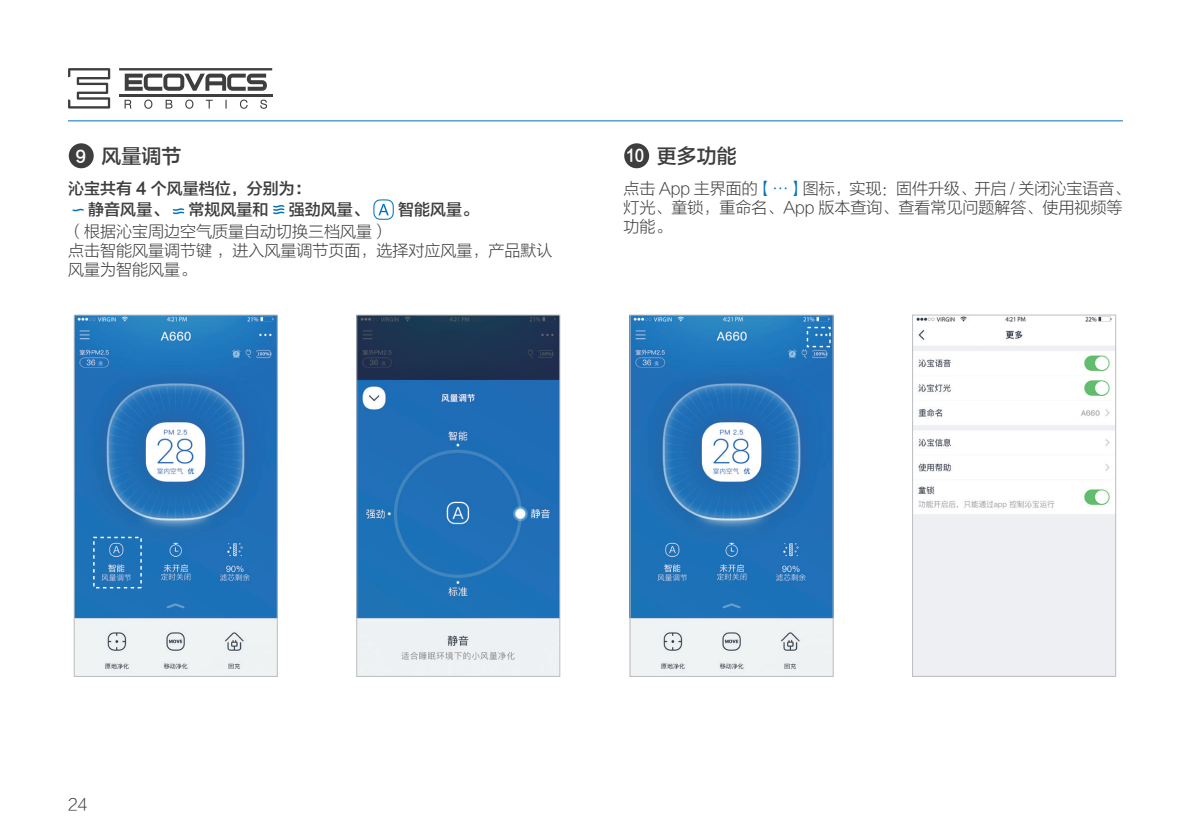
<style>
.page{position:relative;width:1191px;height:840px;background:#fff}
.page>*{position:absolute;margin:0;border:0;box-sizing:border-box;transform-origin:0 0}
.t1{font:20px "FZLTZHK GBK1 0";color:#3e3e3f}
.t2{font:16px/19.2px "FZLTXHK GBK1 0";color:#3e3e3f}
.t3{font:16px/21.4px "FZLTZHK GBK1 0";color:#3e3e3f}
.s1{font-size:16px;color:#fff}
.s2{color:#0072bc}
</style>
<div class="page">
<hr style="left:68px;top:120px;width:1055px;height:1px;background:#0072bc">
<svg style="left:68px;top:68px;width:42px;height:40px"></svg>
<svg style="left:125px;top:74px;width:142px;height:17px"></svg>
<hr style="left:119px;top:94px;width:153px;height:2px;background:#3e3e3f">
<hr style="left:119px;top:68px;width:153px;height:2px;background:#3e3e3f">
<svg style="left:125px;top:99px;width:142px;height:10px"></svg>
<div style="left:69px;top:143px;width:25px;height:25px;background:#3e3e3f;border-radius:50%"></div>
<div style="left:624px;top:143px;width:25px;height:25px;background:#3e3e3f;border-radius:50%"></div>
<svg style="left:72px;top:209px;width:12px;height:2px"></svg>
<svg style="left:173px;top:208px;width:12px;height:6px"></svg>
<svg style="left:273px;top:205px;width:12px;height:9px"></svg>
<svg style="left:374px;top:199px;width:20px;height:21px"></svg>
<svg style="left:74px;top:314px;width:486px;height:362px"></svg>
<svg style="left:629px;top:314px;width:487px;height:362px"></svg>
<p class="t1" style="left:75px;top:145px;width:107px"><span class="s1">9</span> 风量调节</p>
<p class="t1" style="left:626px;top:145px;width:112px"><span class="s1">10</span> 更多功能</p>
<p class="t3" style="left:88px;top:178px;width:224px;text-indent:-20px">沁宝共有 4 个风量档位，分别为：静音风量、</p>
<p class="t2" style="left:623px;top:179px;width:508px">点击 App 主界面的<span class="s2">【…】</span>图标，实现：固件升级、开启 / 关闭沁宝语音、灯光、童锁，重命名、App 版本查询、查看常见问题解答、使用视频等功能。</p>
<p class="t3" style="left:189px;top:199px;width:81px">常规风量和</p>
<p class="t3" style="left:289px;top:199px;width:81px">强劲风量、</p>
<p class="t3" style="left:398px;top:199px;width:81px">智能风量。</p>
<p class="t2" style="left:68px;top:222px;width:486px">（根据沁宝周边空气质量自动切换三档风量）<br>点击智能风量调节键，进入风量调节页面，选择对应风量，产品默认风量为智能风量。</p>
<p class="t2" style="left:68px;top:794px;width:21px">24</p>
</div>
